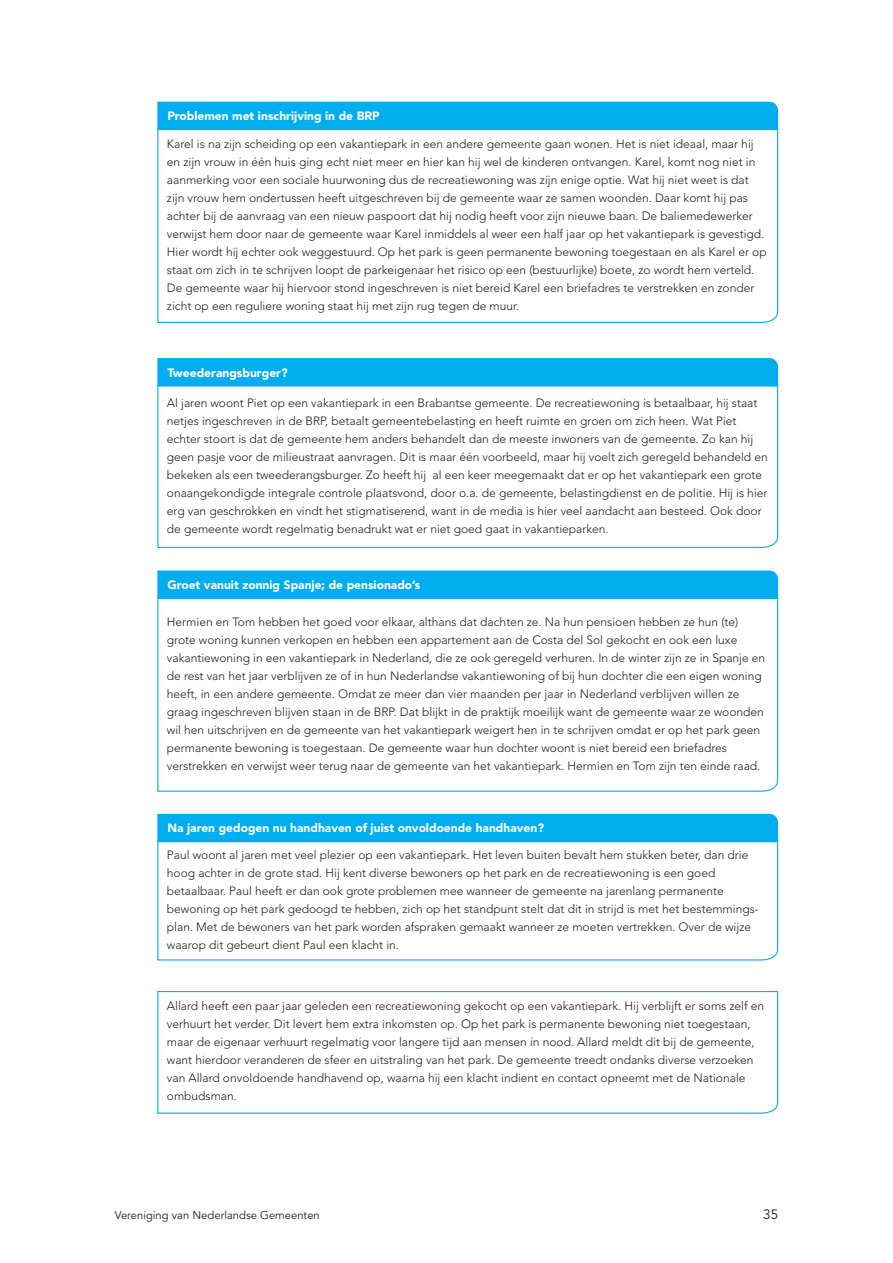
<style>
.page{position:relative;width:893px;height:1263px;background:#fff}
.page>*{position:absolute;margin:0;border:0;box-sizing:border-box;transform-origin:0 0}
.t1{font:13.5px "Avenir LT Std";color:#231f20}
.t2{font:300 12px/18px "Avenir LT Std";color:#231f20}
.t3{font:900 12px "Avenir LT Std";color:#fff}
.t4{font:11.25px "Avenir LT Std";color:#231f20}
</style>
<div class="page">
<div style="left:157px;top:101px;width:622px;height:27px;background:#00aeef"></div>
<svg style="left:157px;top:128px;width:622px;height:195px"></svg>
<div style="left:157px;top:358px;width:622px;height:27px;background:#00aeef"></div>
<svg style="left:157px;top:385px;width:622px;height:163px"></svg>
<div style="left:157px;top:570px;width:622px;height:27px;background:#00aeef"></div>
<svg style="left:157px;top:597px;width:622px;height:195px"></svg>
<div style="left:157px;top:813px;width:622px;height:27px;background:#00aeef"></div>
<svg style="left:157px;top:840px;width:622px;height:121px"></svg>
<svg style="left:157px;top:991px;width:622px;height:123px"></svg>
<p class="t3" style="left:167px;top:109px;width:214px">Problemen met inschrijving in de BRP</p>
<p class="t2" style="left:167px;top:135px;width:601px">Karel is na zijn scheiding op een vakantiepark in een andere gemeente gaan wonen. Het is niet ideaal, maar hij en zijn vrouw in één huis ging echt niet meer en hier kan hij wel de kinderen ontvangen. Karel, komt nog niet in aanmerking voor een sociale huurwoning dus de recreatiewoning was zijn enige optie. Wat hij niet weet is dat zijn vrouw hem ondertussen heeft uitgeschreven bij de gemeente waar ze samen woonden. Daar komt hij pas achter bij de aanvraag van een nieuw paspoort dat hij nodig heeft voor zijn nieuwe baan. De baliemedewerker verwijst hem door naar de gemeente waar Karel inmiddels al weer een half jaar op het vakantiepark is gevestigd.<br>Hier wordt hij echter ook weggestuurd. Op het park is geen permanente bewoning toegestaan en als Karel er op staat om zich in te schrijven loopt de parkeigenaar het risico op een (bestuurlijke) boete, zo wordt hem verteld.<br>De gemeente waar hij hiervoor stond ingeschreven is niet bereid Karel een briefadres te verstrekken en zonder zicht op een reguliere woning staat hij met zijn rug tegen de muur.</p>
<p class="t3" style="left:167px;top:365px;width:122px">Tweederangsburger?</p>
<p class="t2" style="left:167px;top:394px;width:602px">Al jaren woont Piet op een vakantiepark in een Brabantse gemeente. De recreatiewoning is betaalbaar, hij staat netjes ingeschreven in de BRP, betaalt gemeentebelasting en heeft ruimte en groen om zich heen. Wat Piet echter stoort is dat de gemeente hem anders behandelt dan de meeste inwoners van de gemeente. Zo kan hij geen pasje voor de milieustraat aanvragen. Dit is maar één voorbeeld, maar hij voelt zich geregeld behandeld en bekeken als een tweederangsburger. Zo heeft hij al een keer meegemaakt dat er op het vakantiepark een grote onaangekondigde integrale controle plaatsvond, door o.a. de gemeente, belastingdienst en de politie. Hij is hier erg van geschrokken en vindt het stigmatiserend, want in de media is hier veel aandacht aan besteed. Ook door de gemeente wordt regelmatig benadrukt wat er niet goed gaat in vakantieparken.</p>
<p class="t3" style="left:167px;top:578px;width:255px">Groet vanuit zonnig Spanje; de pensionado’s</p>
<p class="t2" style="left:167px;top:613px;width:600px">Hermien en Tom hebben het goed voor elkaar, althans dat dachten ze. Na hun pensioen hebben ze hun (te) grote woning kunnen verkopen en hebben een appartement aan de Costa del Sol gekocht en ook een luxe vakantiewoning in een vakantiepark in Nederland, die ze ook geregeld verhuren. In de winter zijn ze in Spanje en de rest van het jaar verblijven ze of in hun Nederlandse vakantiewoning of bij hun dochter die een eigen woning heeft, in een andere gemeente. Omdat ze meer dan vier maanden per jaar in Nederland verblijven willen ze graag ingeschreven blijven staan in de BRP. Dat blijkt in de praktijk moeilijk want de gemeente waar ze woonden wil hen uitschrijven en de gemeente van het vakantiepark weigert hen in te schrijven omdat er op het park geen permanente bewoning is toegestaan. De gemeente waar hun dochter woont is niet bereid een briefadres verstrekken en verwijst weer terug naar de gemeente van het vakantiepark. Hermien en Tom zijn ten einde raad.</p>
<p class="t3" style="left:167px;top:821px;width:378px">Na jaren gedogen nu handhaven of juist onvoldoende handhaven?</p>
<p class="t2" style="left:167px;top:846px;width:593px">Paul woont al jaren met veel plezier op een vakantiepark. Het leven buiten bevalt hem stukken beter, dan drie hoog achter in de grote stad. Hij kent diverse bewoners op het park en de recreatiewoning is een goed betaalbaar. Paul heeft er dan ook grote problemen mee wanneer de gemeente na jarenlang permanente bewoning op het park gedoogd te hebben, zich op het standpunt stelt dat dit in strijd is met het bestemmings&shy;plan. Met de bewoners van het park worden afspraken gemaakt wanneer ze moeten vertrekken. Over de wijze waarop dit gebeurt dient Paul een klacht in.</p>
<p class="t2" style="left:167px;top:997px;width:599px">Allard heeft een paar jaar geleden een recreatiewoning gekocht op een vakantiepark. Hij verblijft er soms zelf en verhuurt het verder. Dit levert hem extra inkomsten op. Op het park is permanente bewoning niet toegestaan, maar de eigenaar verhuurt regelmatig voor langere tijd aan mensen in nood. Allard meldt dit bij de gemeente, want hierdoor veranderen de sfeer en uitstraling van het park. De gemeente treedt ondanks diverse verzoeken van Allard onvoldoende handhavend op, waarna hij een klacht indient en contact opneemt met de Nationale ombudsman.</p>
<p class="t4" style="left:115px;top:1208px;width:207px">Vereniging van Nederlandse Gemeenten</p>
<p class="t1" style="left:763px;top:1206px;width:17px">35</p>
</div>
